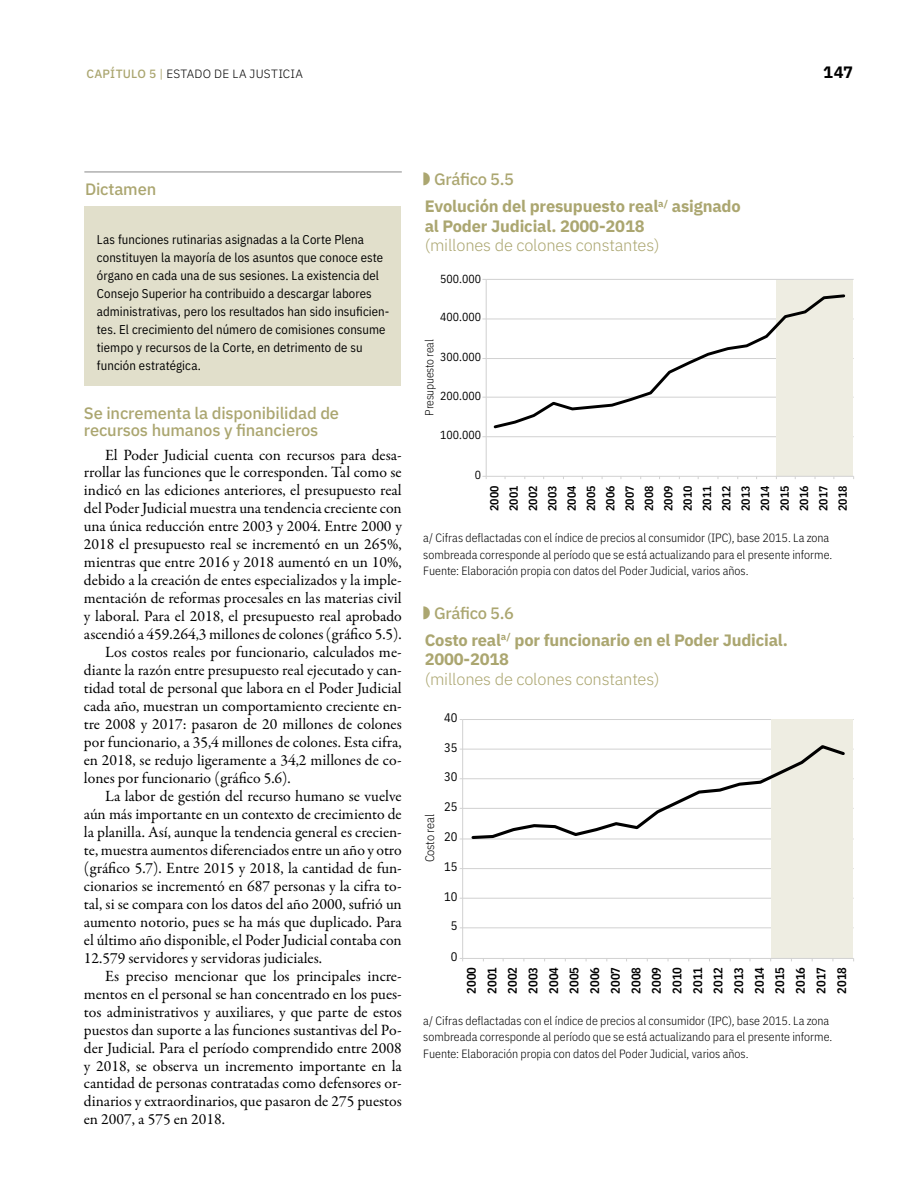
<style>
.page{position:relative;width:918px;height:1188px;background:#fff}
.page>*{position:absolute;margin:0;border:0;box-sizing:border-box;transform-origin:0 0}
.t1{font:700 16.5px/27px "IBM Plex Sans";letter-spacing:-.01em;color:#aba670}
.t2{font:500 16.5px/16.5px "IBM Plex Sans";letter-spacing:-.01em;color:#aba670}
.t3{font:300 16.5px "IBM Plex Sans";letter-spacing:-.01em;color:#aba670}
.t4{font:700 16.5px "IBM Plex Sans";color:#000}
.t5{font:15.75px "Garamond Premr Pro";color:#000}
.t6{font:12.75px/18px "IBM Plex Sans Cond";letter-spacing:.005em;color:#000}
.t7{font:600 12.45px/20.5px "IBM Plex Sans Cond";color:#000;text-align:justify}
.t8{font:12.45px "IBM Plex Sans Cond";color:#000}
.t9{font:300 12.45px "IBM Plex Sans Cond";letter-spacing:-.02em;color:#000}
.t10{font:300 12px/16.5px "IBM Plex Sans Cond";color:#000}
.t11{font:300 12px "IBM Plex Sans";letter-spacing:.015em;color:#000}
.t12{font:600 11.7px/19.4px "IBM Plex Sans Cond";color:#000;text-align:justify}
.t13{font:11.7px "IBM Plex Sans Cond";color:#000}
.t14{font:300 11.7px "IBM Plex Sans Cond";letter-spacing:-.02em;color:#000}
.s1{font-weight:500;color:#aba670}
.s2{font-weight:400;color:#aba670}
.s3{font-weight:500}
</style>
<div class="page">
<div style="left:84px;top:206px;width:317px;height:180px;background:#e1dfcb"></div>
<hr style="left:84px;top:172px;width:318px;height:1px;background:#898989">
<hr style="left:486px;top:436px;width:368px;height:1px;background:#d1d1d1">
<hr style="left:486px;top:397px;width:368px;height:1px;background:#d1d1d1">
<hr style="left:486px;top:358px;width:368px;height:1px;background:#d1d1d1">
<hr style="left:486px;top:318px;width:368px;height:1px;background:#d1d1d1">
<hr style="left:486px;top:279px;width:368px;height:1px;background:#d1d1d1">
<div style="left:776px;top:280px;width:20px;height:196px;background:#eeede2"></div>
<div style="left:796px;top:280px;width:19px;height:196px;background:#eeede2"></div>
<div style="left:815px;top:280px;width:19px;height:196px;background:#eeede2"></div>
<div style="left:834px;top:280px;width:19px;height:196px;background:#eeede2"></div>
<hr style="left:486px;top:279px;width:1px;height:197px;background:#d1d1d1">
<hr style="left:486px;top:476px;width:368px;height:1px;background:#d1d1d1">
<svg style="left:492px;top:294px;width:354px;height:135px"></svg>
<hr style="left:463px;top:927px;width:391px;height:1px;background:#d1d1d1">
<hr style="left:463px;top:898px;width:391px;height:1px;background:#d1d1d1">
<hr style="left:463px;top:868px;width:391px;height:1px;background:#d1d1d1">
<hr style="left:463px;top:839px;width:391px;height:1px;background:#d1d1d1">
<hr style="left:463px;top:808px;width:391px;height:1px;background:#d1d1d1">
<hr style="left:463px;top:778px;width:391px;height:1px;background:#d1d1d1">
<hr style="left:463px;top:749px;width:391px;height:1px;background:#d1d1d1">
<hr style="left:463px;top:719px;width:391px;height:1px;background:#d1d1d1">
<div style="left:771px;top:719px;width:21px;height:239px;background:#eeede2"></div>
<div style="left:792px;top:719px;width:20px;height:239px;background:#eeede2"></div>
<div style="left:812px;top:719px;width:20px;height:239px;background:#eeede2"></div>
<div style="left:832px;top:719px;width:21px;height:239px;background:#eeede2"></div>
<hr style="left:462px;top:720px;width:1px;height:238px;background:#d1d1d1">
<hr style="left:463px;top:958px;width:391px;height:1px;background:#d1d1d1">
<svg style="left:470px;top:745px;width:375px;height:95px"></svg>
<p class="t11" style="left:87px;top:65px;width:218px"><span class="s1">CAPÍTULO 5</span> <span class="s2">|</span> ESTADO DE LA JUSTICIA</p>
<p class="t4" style="left:823px;top:59px;width:31px">147</p>
<p class="t2" style="left:85px;top:179px;width:73px">Dictamen</p>
<p class="t6" style="left:97px;top:229px;width:294px">Las funciones rutinarias asignadas a la Corte Plena constituyen la mayoría de los asuntos que conoce este órgano en cada una de sus sesiones. La existencia del Consejo Superior ha contribuido a descargar labores administrativas, pero los resultados han sido insuficien&shy;tes. El crecimiento del número de comisiones consume tiempo y recursos de la Corte, en detrimento de su función estratégica.</p>
<p class="t2" style="left:84px;top:404px;width:257px">Se incrementa la disponibilidad de recursos humanos y financieros</p>
<p class="t5" style="left:105px;top:445px;width:298px">El Poder Judicial cuenta con recursos para desa-</p>
<p class="t5" style="left:84px;top:463px;width:319px">rrollar las funciones que le corresponden. Tal como se</p>
<p class="t5" style="left:84px;top:481px;width:319px">indicó en las ediciones anteriores, el presupuesto real</p>
<p class="t5" style="left:84px;top:499px;width:319px">del Poder Judicial muestra una tendencia creciente con</p>
<p class="t5" style="left:84px;top:517px;width:319px">una única reducción entre 2003 y 2004. Entre 2000 y</p>
<p class="t5" style="left:84px;top:535px;width:319px">2018 el presupuesto real se incrementó en un 265%,</p>
<p class="t5" style="left:84px;top:553px;width:319px">mientras que entre 2016 y 2018 aumentó en un 10%,</p>
<p class="t5" style="left:84px;top:571px;width:319px">debido a la creación de entes especializados y la imple-</p>
<p class="t5" style="left:84px;top:589px;width:319px">mentación de reformas procesales en las materias civil</p>
<p class="t5" style="left:84px;top:607px;width:319px">y laboral. Para el 2018, el presupuesto real aprobado</p>
<p class="t5" style="left:84px;top:625px;width:319px">ascendió a 459.264,3 millones de colones (gráfico 5.5).</p>
<p class="t5" style="left:105px;top:643px;width:298px">Los costos reales por funcionario, calculados me-</p>
<p class="t5" style="left:84px;top:661px;width:319px">diante la razón entre presupuesto real ejecutado y can-</p>
<p class="t5" style="left:84px;top:679px;width:319px">tidad total de personal que labora en el Poder Judicial</p>
<p class="t5" style="left:84px;top:697px;width:319px">cada año, muestran un comportamiento creciente en-</p>
<p class="t5" style="left:84px;top:715px;width:319px">tre 2008 y 2017: pasaron de 20 millones de colones</p>
<p class="t5" style="left:84px;top:733px;width:319px">por funcionario, a 35,4 millones de colones. Esta cifra,</p>
<p class="t5" style="left:84px;top:751px;width:319px">en 2018, se redujo ligeramente a 34,2 millones de co-</p>
<p class="t5" style="left:84px;top:769px;width:208px">lones por funcionario (gráfico 5.6).</p>
<p class="t5" style="left:105px;top:787px;width:298px">La labor de gestión del recurso humano se vuelve</p>
<p class="t5" style="left:84px;top:804px;width:319px">aún más importante en un contexto de crecimiento de</p>
<p class="t5" style="left:84px;top:822px;width:319px">la planilla. Así, aunque la tendencia general es crecien-</p>
<p class="t5" style="left:84px;top:840px;width:319px">te, muestra aumentos diferenciados entre un año y otro</p>
<p class="t5" style="left:84px;top:858px;width:319px">(gráfico 5.7). Entre 2015 y 2018, la cantidad de fun-</p>
<p class="t5" style="left:84px;top:876px;width:319px">cionarios se incrementó en 687 personas y la cifra to-</p>
<p class="t5" style="left:84px;top:894px;width:319px">tal, si se compara con los datos del año 2000, sufrió un</p>
<p class="t5" style="left:84px;top:912px;width:319px">aumento notorio, pues se ha más que duplicado. Para</p>
<p class="t5" style="left:84px;top:930px;width:319px">el último año disponible, el Poder Judicial contaba con</p>
<p class="t5" style="left:84px;top:948px;width:240px">12.579 servidores y servidoras judiciales.</p>
<p class="t5" style="left:105px;top:966px;width:298px">Es preciso mencionar que los principales incre-</p>
<p class="t5" style="left:84px;top:984px;width:319px">mentos en el personal se han concentrado en los pues-</p>
<p class="t5" style="left:84px;top:1002px;width:319px">tos administrativos y auxiliares, y que parte de estos</p>
<p class="t5" style="left:84px;top:1020px;width:319px">puestos dan suporte a las funciones sustantivas del Po-</p>
<p class="t5" style="left:84px;top:1038px;width:319px">der Judicial. Para el período comprendido entre 2008</p>
<p class="t5" style="left:84px;top:1056px;width:319px">y 2018, se observa un incremento importante en la</p>
<p class="t5" style="left:84px;top:1074px;width:319px">cantidad de personas contratadas como defensores or-</p>
<p class="t5" style="left:84px;top:1092px;width:319px">dinarios y extraordinarios, que pasaron de 275 puestos</p>
<p class="t5" style="left:84px;top:1110px;width:143px">en 2007, a 575 en 2018.</p>
<p class="t1" style="left:423px;top:165px;width:319px">◗ <span class="s3">Gráfico 5.5<br></span>Evolución del presupuesto real<sup>a/</sup> asignado</p>
<p class="t1" style="left:425px;top:211px;width:221px">al Poder Judicial. 2000-2018</p>
<p class="t3" style="left:425px;top:233px;width:236px">(millones de colones constantes)</p>
<p class="t13" style="left:440px;top:270px;width:42px">500.000</p>
<p class="t13" style="left:440px;top:308px;width:42px">400.000</p>
<p class="t14" style="left:420px;top:416px;width:77px;rotate:-90deg">Presupuesto real</p>
<p class="t13" style="left:440px;top:348px;width:42px">300.000</p>
<p class="t13" style="left:440px;top:387px;width:42px">200.000</p>
<p class="t13" style="left:440px;top:426px;width:42px">100.000</p>
<p class="t13" style="left:475px;top:465px;width:8px">0</p>
<p class="t12" style="left:484px;top:511px;width:27px;rotate:-90deg">2000<br>2001<br>2002<br>2003<br>2004<br>2005<br>2006<br>2007<br>2008<br>2009<br>2010<br>2011<br>2012<br>2013<br>2014<br>2015<br>2016<br>2017<br>2018</p>
<p class="t10" style="left:423px;top:529px;width:411px">a/ Cifras deflactadas con el índice de precios al consumidor (IPC), base 2015. La zona sombreada corresponde al período que se está actualizando para el presente informe.<br>Fuente: Elaboración propia con datos del Poder Judicial, varios años.</p>
<p class="t1" style="left:423px;top:598px;width:367px">◗ <span class="s3">Gráfico 5.6<br></span>Costo real<sup>a/</sup> por funcionario en el Poder Judicial.</p>
<p class="t1" style="left:425px;top:645px;width:86px">2000-2018</p>
<p class="t3" style="left:425px;top:667px;width:236px">(millones de colones constantes)</p>
<p class="t8" style="left:444px;top:708px;width:15px">40</p>
<p class="t8" style="left:444px;top:738px;width:15px">35</p>
<p class="t8" style="left:444px;top:767px;width:15px">30</p>
<p class="t9" style="left:420px;top:862px;width:49px;rotate:-90deg">Costo real</p>
<p class="t8" style="left:444px;top:797px;width:15px">25</p>
<p class="t8" style="left:444px;top:827px;width:15px">20</p>
<p class="t8" style="left:444px;top:857px;width:15px">15</p>
<p class="t8" style="left:444px;top:887px;width:15px">10</p>
<p class="t8" style="left:451px;top:916px;width:8px">5</p>
<p class="t8" style="left:451px;top:947px;width:8px">0</p>
<p class="t7" style="left:460px;top:994px;width:28px;rotate:-90deg">2000<br>2001<br>2002<br>2003<br>2004<br>2005<br>2006<br>2007<br>2008<br>2009<br>2010<br>2011<br>2012<br>2013<br>2014<br>2015<br>2016<br>2017<br>2018</p>
<p class="t10" style="left:423px;top:1011px;width:411px">a/ Cifras deflactadas con el índice de precios al consumidor (IPC), base 2015. La zona sombreada corresponde al período que se está actualizando para el presente informe.<br>Fuente: Elaboración propia con datos del Poder Judicial, varios años.</p>
</div>
